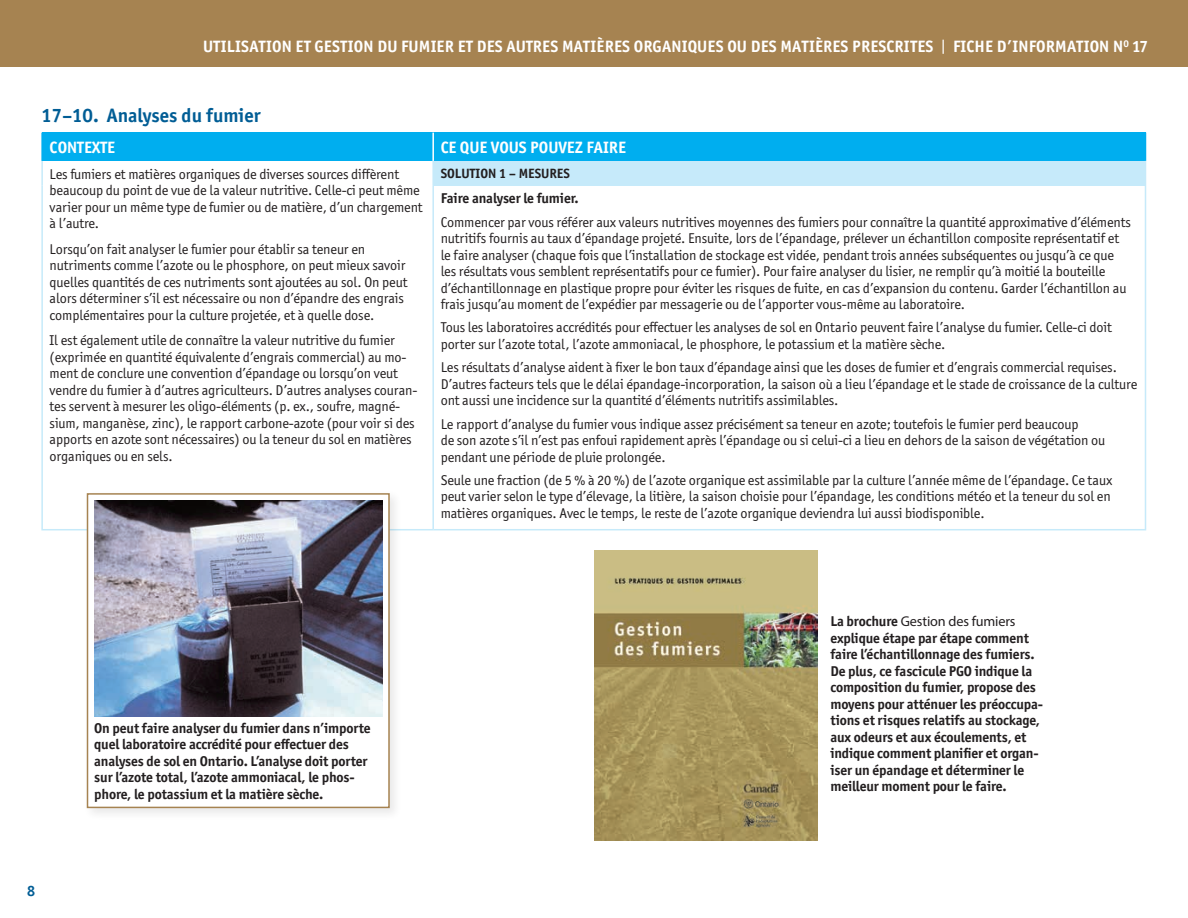
<style>
.page{position:relative;width:1188px;height:918px;background:#fff}
.page>*{position:absolute;margin:0;border:0;box-sizing:border-box;transform-origin:0 0}
.t1{font:700 19.5px "Officina Sans ITC Pro";color:#005d95}
.t2{font:700 16.5px "Officina Sans ITC Pro";letter-spacing:.01em;color:#fff}
.t3{font:700 15px "Officina Sans ITC Pro";color:#005d95}
.t4{font:14.25px/16.5px "Officina Sans ITC Pro";letter-spacing:-.01em;color:#231f20}
.t5{font:700 14.25px/16.5px "Officina Sans ITC Pro";letter-spacing:-.01em;color:#231f20}
.t6{font:14.25px "Myriad Pro";letter-spacing:-.01em;color:#231f20}
.t7{font:700 13.5px "Officina Sans ITC Pro";color:#231f20}
.s1{font-weight:400}
.s2{font-family:"Officina Sans ITC Pro";font-weight:700}
</style>
<div class="page">
<div style="left:0;top:0;width:1188px;height:68px;background:#a68351"></div>
<div style="left:42px;top:133px;width:391px;height:28px;background:#00aeef"></div>
<div style="left:433px;top:133px;width:712px;height:28px;background:#00aeef"></div>
<div style="left:433px;top:161px;width:712px;height:25px;background:#c6eafa"></div>
<hr style="left:41px;top:161px;width:2px;height:25px;background:#c6eafa">
<hr style="left:41px;top:186px;width:2px;height:343px;background:#c6eafa">
<hr style="left:432px;top:133px;width:2px;height:28px;background:#fff">
<hr style="left:432px;top:161px;width:2px;height:25px;background:#c6eafa">
<svg style="left:1145px;top:133px;width:1px;height:53px"></svg>
<hr style="left:432px;top:186px;width:2px;height:343px;background:#c6eafa">
<hr style="left:1145px;top:186px;width:1px;height:343px;background:#c6eafa">
<hr style="left:41px;top:529px;width:392px;height:1px;background:#c6eafa">
<hr style="left:433px;top:529px;width:713px;height:1px;background:#c6eafa">
<hr style="left:41px;top:133px;width:2px;height:28px;background:#00aeef">
<div style="left:83px;top:489px;width:319px;height:332px;background:#f8f8f8"></div>
<div style="left:87px;top:493px;width:303px;height:315px;background:#fff;border:2px solid #a68351"></div>
<img style="left:94px;top:501px;width:288px;height:216px">
<img style="left:594px;top:551px;width:224px;height:290px">
<p class="t2" style="left:203px;top:37px;width:946px">UTILISATION ET GESTION DU FUMIER ET DES AUTRES MATIÈRES ORGANIQUES OU DES MATIÈRES PRESCRITES <span class="s1">|</span> FICHE D’INFORMATION N<sup>O</sup> 17</p>
<h1 class="t1" style="left:41px;top:103px;width:221px">17–10. Analyses du fumier</h1>
<p class="t2" style="left:50px;top:137px;width:67px">CONTEXTE</p>
<p class="t2" style="left:441px;top:137px;width:187px">CE QUE VOUS POUVEZ FAIRE</p>
<p class="t4" style="left:50px;top:166px;width:375px">Les fumiers et matières organiques de diverses sources diffèrent beaucoup du point de vue de la valeur nutritive. Celle-ci peut même varier pour un même type de fumier ou de matière, d’un chargement à l’autre.</p>
<p class="t4" style="left:50px;top:241px;width:359px">Lorsqu’on fait analyser le fumier pour établir sa teneur en nutriments comme l’azote ou le phosphore, on peut mieux savoir quelles quantités de ces nutriments sont ajoutées au sol. On peut alors déterminer s’il est nécessaire ou non d’épandre des engrais complémentaires pour la culture projetée, et à quelle dose.</p>
<p class="t4" style="left:50px;top:332px;width:369px">Il est également utile de connaître la valeur nutritive du fumier (exprimée en quantité équivalente d’engrais commercial) au mo&shy;ment de conclure une convention d’épandage ou lorsqu’on veut vendre du fumier à d’autres agriculteurs. D’autres analyses couran&shy;tes servent à mesurer les oligo-éléments (p. ex., soufre, magné&shy;sium, manganèse, zinc), le rapport carbone-azote (pour voir si des apports en azote sont nécessaires) ou la teneur du sol en matières organiques ou en sels.</p>
<p class="t7" style="left:441px;top:165px;width:131px">SOLUTION 1 – MESURES</p>
<p class="t5" style="left:441px;top:190px;width:139px">Faire analyser le fumier.</p>
<p class="t4" style="left:441px;top:214px;width:692px">Commencer par vous référer aux valeurs nutritives moyennes des fumiers pour connaître la quantité approximative d’éléments nutritifs fournis au taux d’épandage projeté. Ensuite, lors de l’épandage, prélever un échantillon composite représentatif et le faire analyser (chaque fois que l’installation de stockage est vidée, pendant trois années subséquentes ou jusqu’à ce que les résultats vous semblent représentatifs pour ce fumier). Pour faire analyser du lisier, ne remplir qu’à moitié la bouteille d’échantillonnage en plastique propre pour éviter les risques de fuite, en cas d’expansion du contenu. Garder l’échantillon au frais jusqu’au moment de l’expédier par messagerie ou de l’apporter vous-même au laboratoire.</p>
<p class="t4" style="left:441px;top:319px;width:673px">Tous les laboratoires accrédités pour effectuer les analyses de sol en Ontario peuvent faire l’analyse du fumier. Celle-ci doit porter sur l’azote total, l’azote ammoniacal, le phosphore, le potassium et la matière sèche.</p>
<p class="t4" style="left:441px;top:359px;width:698px">Les résultats d’analyse aident à fixer le bon taux d’épandage ainsi que les doses de fumier et d’engrais commercial requises.<br>D’autres facteurs tels que le délai épandage-incorporation, la saison où a lieu l’épandage et le stade de croissance de la culture ont aussi une incidence sur la quantité d’éléments nutritifs assimilables.</p>
<p class="t4" style="left:441px;top:415px;width:666px">Le rapport d’analyse du fumier vous indique assez précisément sa teneur en azote; toutefois le fumier perd beaucoup<br>de son azote s’il n’est pas enfoui rapidement après l’épandage ou si celui-ci a lieu en dehors de la saison de végétation ou pendant une période de pluie prolongée.</p>
<p class="t4" style="left:441px;top:472px;width:673px;text-align:justify">Seule une fraction (de 5 % à 20 %) de l’azote organique est assimilable par la culture l’année même de l’épandage. Ce taux peut varier selon le type d’élevage, la litière, la saison choisie pour l’épandage, les conditions météo et la teneur du sol en matières organiques. Avec le temps, le reste de l’azote organique deviendra lui aussi biodisponible.</p>
<p class="t3" style="left:27px;top:882px;width:10px">8</p>
<p class="t5" style="left:94px;top:720px;width:278px">On peut faire analyser du fumier dans n’importe quel laboratoire accrédité pour effectuer des analyses de sol en Ontario. L’analyse doit porter sur l’azote total, l’azote ammoniacal, le phos&shy;phore, le potassium et la matière sèche.</p>
<p class="t6" style="left:830px;top:613px;width:187px"><span class="s2">La brochure</span> Gestion des fumiers</p>
<p class="t5" style="left:830px;top:629px;width:214px">explique étape par étape comment faire l’échantillonnage des fumiers.<br>De plus, ce fascicule PGO indique la composition du fumier, propose des moyens pour atténuer les préoccupa&shy;tions et risques relatifs au stockage, aux odeurs et aux écoulements, et indique comment planifier et organ&shy;iser un épandage et déterminer le meilleur moment pour le faire.</p>
</div>
